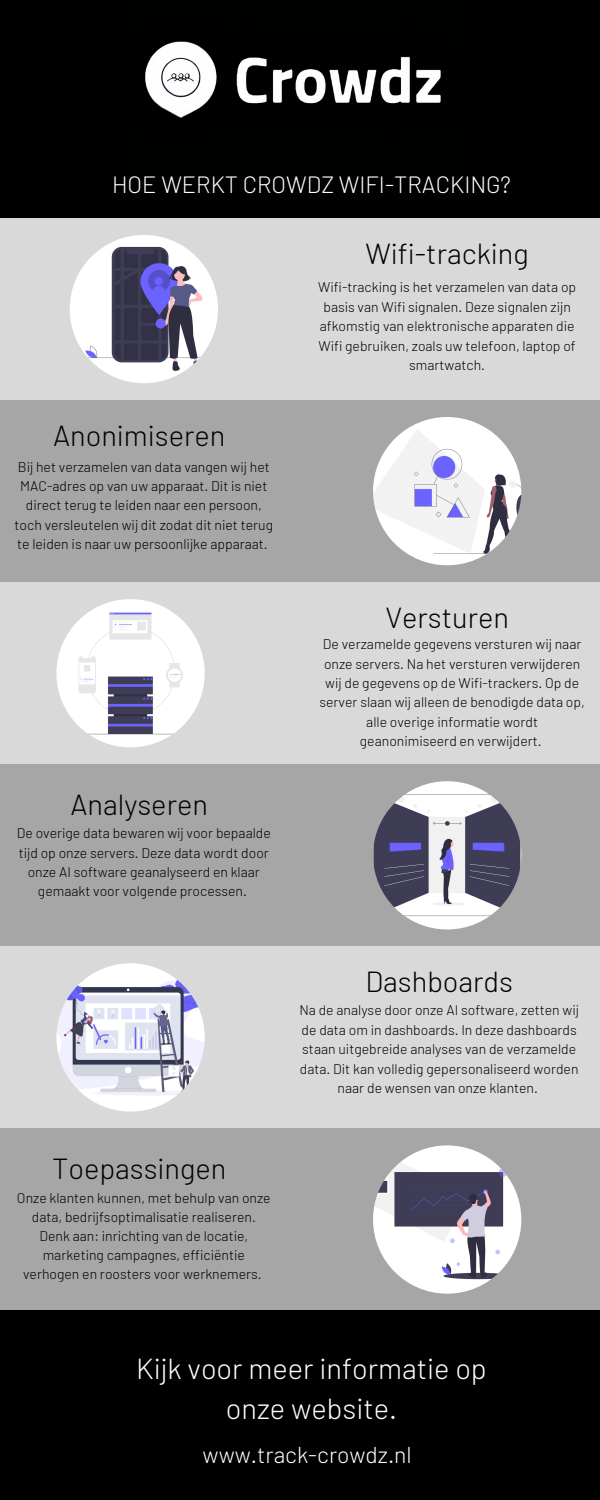
<style>
.page{position:relative;width:600px;height:1500px;background:#fff}
.page>*{position:absolute;margin:0;border:0;box-sizing:border-box;transform-origin:0 0}
.t1{font:300 29px "Barlow";color:#000}
.t2{font:300 29px/40.1px "Barlow";color:#fff;text-align:center}
.t3{font:300 23.5px "Barlow";color:#fff}
.t4{font:300 22.9px "Barlow";color:#fff}
.t5{font:300 14px/19.4px "Barlow";color:#000;text-align:center}
</style>
<div class="page">
<div style="left:0;top:0;width:600px;height:218px;background:#000"></div>
<img style="left:145px;top:41px;width:296px;height:77px">
<div style="left:0;top:218px;width:600px;height:182px;background:#d9d9d9"></div>
<img style="left:70px;top:235px;width:148px;height:148px;border-radius:50%">
<div style="left:0;top:400px;width:600px;height:183px;background:#a6a6a6"></div>
<img style="left:373px;top:417px;width:148px;height:148px;border-radius:50%">
<div style="left:0;top:582px;width:600px;height:183px;background:#d9d9d9"></div>
<img style="left:56px;top:599px;width:149px;height:148px;border-radius:50%">
<div style="left:0;top:764px;width:600px;height:183px;background:#a6a6a6"></div>
<img style="left:373px;top:781px;width:148px;height:148px;border-radius:50%">
<div style="left:0;top:946px;width:600px;height:183px;background:#d9d9d9"></div>
<img style="left:56px;top:963px;width:149px;height:149px;border-radius:50%">
<div style="left:0;top:1128px;width:600px;height:183px;background:#a6a6a6"></div>
<img style="left:373px;top:1145px;width:148px;height:149px;border-radius:50%">
<div style="left:0;top:1311px;width:599px;height:189px;background:#000"></div>
<h2 class="t3" style="left:112px;top:170px;width:400px">HOE WERKT CROWDZ WIFI-TRACKING?</h2>
<h1 class="t1" style="left:53px;top:417px;width:174px">Anonimiseren</h1>
<p class="t5" style="left:15px;top:457px;width:260px">Bij het verzamelen van data vangen wij het MAC-adres op van uw apparaat. Dit is niet direct terug te leiden naar een persoon, toch versleutelen wij dit zodat dit niet terug te leiden is naar uw persoonlijke apparaat.</p>
<h1 class="t1" style="left:71px;top:786px;width:139px">Analyseren</h1>
<p class="t5" style="left:17px;top:823px;width:256px">De overige data bewaren wij voor bepaalde tijd op onze servers. Deze data wordt door onze AI software geanalyseerd en klaar gemaakt voor volgende processen.</p>
<h1 class="t1" style="left:365px;top:235px;width:165px">Wifi-tracking</h1>
<p class="t5" style="left:318px;top:277px;width:260px">Wifi-tracking is het verzamelen van data op basis van Wifi signalen. Deze signalen zijn afkomstig van elektronische apparaten die Wifi gebruiken, zoals uw telefoon, laptop of smartwatch.</p>
<h1 class="t1" style="left:385px;top:599px;width:125px">Versturen</h1>
<p class="t5" style="left:320px;top:634px;width:267px">De verzamelde gegevens versturen wij naar onze servers. Na het versturen verwijderen wij de gegevens op de Wifi-trackers. Op de server slaan wij alleen de benodigde data op, alle overige informatie wordt geanonimiseerd en verwijdert.</p>
<h1 class="t1" style="left:52px;top:1150px;width:176px">Toepassingen</h1>
<p class="t5" style="left:17px;top:1187px;width:255px">Onze klanten kunnen, met behulp van onze data, bedrijfsoptimalisatie realiseren.<br>Denk aan: inrichting van de locatie, marketing campagnes, efficiëntie verhogen en roosters voor werknemers.</p>
<h1 class="t1" style="left:365px;top:963px;width:149px">Dashboards</h1>
<p class="t5" style="left:299px;top:1000px;width:281px">Na de analyse door onze AI software, zetten wij de data om in dashboards. In deze dashboards staan uitgebreide analyses van de verzamelde data. Dit kan volledig gepersonaliseerd worden naar de wensen van onze klanten.</p>
<h1 class="t2" style="left:136px;top:1347px;width:352px">Kijk voor meer informatie op onze website.</h1>
<h3 class="t4" style="left:203px;top:1440px;width:211px">www.track-crowdz.nl</h3>
</div>
